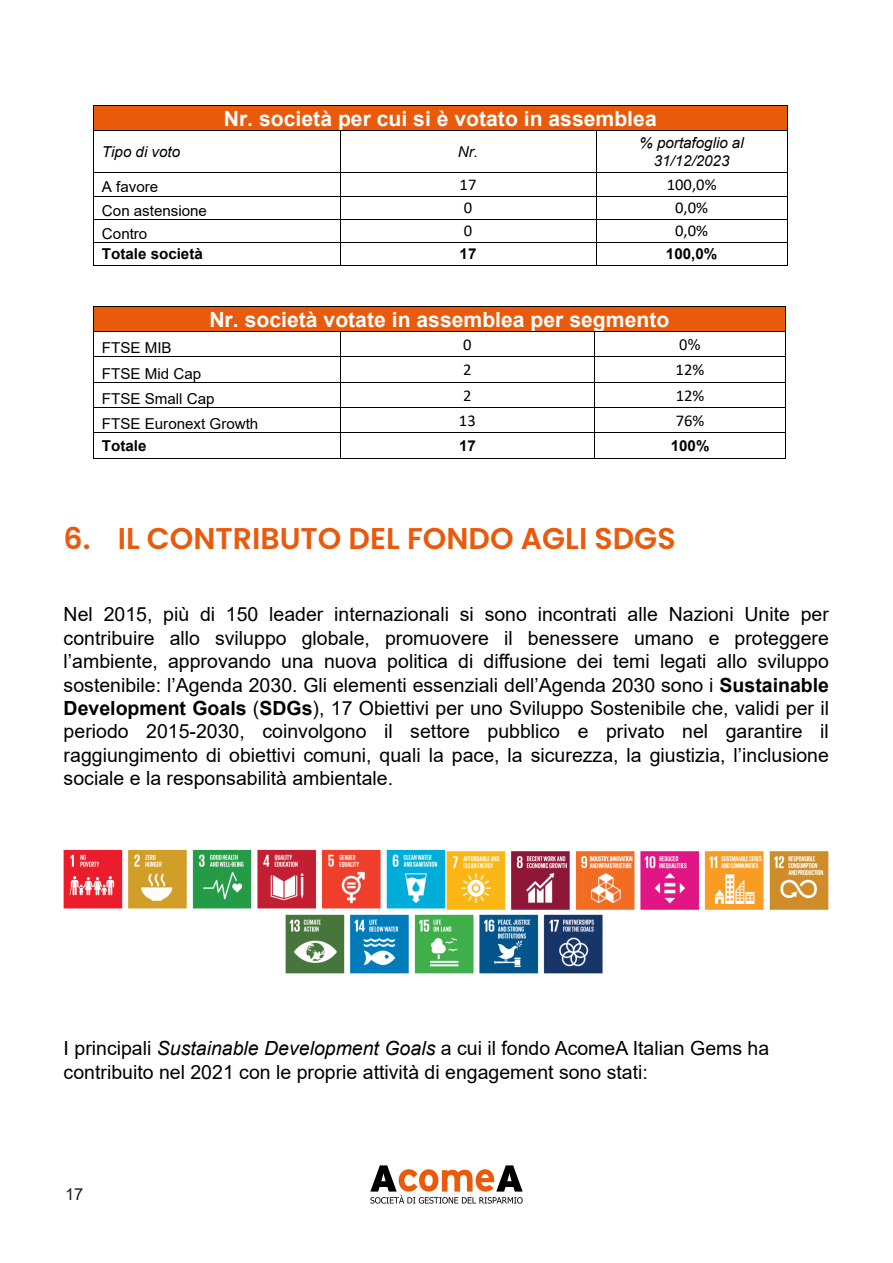
<style>
.page{position:relative;width:893px;height:1263px;background:#fff}
.page>*{position:absolute;margin:0;border:0;box-sizing:border-box;transform-origin:0 0}
.t1{font:600 30px "Poppins";color:#e95a0c}
.t2{font:700 21px "Arial";color:#fff}
.t3{font:19.5px/23.4px "Arial";color:#000;text-align:justify}
.t4{font:16.5px "Calibri";color:#000}
.t5{font:16.5px "Arial";color:#1d1d1b}
.t6{font:15px "Arial";color:#000}
.t7{font:italic 15px/17.2px "Arial";color:#000;text-align:center}
.t8{font:700 15px "Arial";color:#000}
.s1{font-weight:700}
.s2{font-style:italic}
</style>
<div class="page">
<img style="left:65px;top:849px;width:763px;height:61px">
<img style="left:286px;top:914px;width:317px;height:60px">
<svg style="left:370px;top:1165px;width:153px;height:38px"></svg>
<div style="left:94px;top:106px;width:693px;height:24px;background:#e95a0c"></div>
<hr style="left:94px;top:105px;width:693px;height:1px;background:#000">
<svg style="left:93px;top:105px;width:1px;height:26px"></svg>
<hr style="left:94px;top:130px;width:246px;height:1px;background:#000">
<hr style="left:340px;top:130px;width:256px;height:1px;background:#000">
<hr style="left:596px;top:130px;width:191px;height:1px;background:#000">
<svg style="left:787px;top:105px;width:1px;height:26px"></svg>
<hr style="left:93px;top:131px;width:1px;height:41px;background:#000">
<hr style="left:340px;top:131px;width:1px;height:41px;background:#000">
<hr style="left:596px;top:131px;width:1px;height:41px;background:#000">
<hr style="left:787px;top:131px;width:1px;height:41px;background:#000">
<hr style="left:94px;top:172px;width:246px;height:1px;background:#000">
<hr style="left:340px;top:172px;width:256px;height:1px;background:#000">
<hr style="left:596px;top:172px;width:191px;height:1px;background:#000">
<hr style="left:94px;top:196px;width:246px;height:1px;background:#000">
<hr style="left:340px;top:196px;width:256px;height:1px;background:#000">
<hr style="left:596px;top:196px;width:191px;height:1px;background:#000">
<hr style="left:94px;top:219px;width:246px;height:1px;background:#000">
<hr style="left:340px;top:219px;width:256px;height:1px;background:#000">
<hr style="left:596px;top:219px;width:191px;height:1px;background:#000">
<hr style="left:94px;top:242px;width:246px;height:1px;background:#000">
<hr style="left:340px;top:242px;width:256px;height:1px;background:#000">
<hr style="left:596px;top:242px;width:191px;height:1px;background:#000">
<svg style="left:93px;top:172px;width:1px;height:94px"></svg>
<hr style="left:94px;top:265px;width:246px;height:1px;background:#000">
<svg style="left:340px;top:173px;width:1px;height:92px"></svg>
<hr style="left:340px;top:265px;width:256px;height:1px;background:#000">
<svg style="left:596px;top:173px;width:1px;height:92px"></svg>
<hr style="left:596px;top:265px;width:191px;height:1px;background:#000">
<svg style="left:787px;top:172px;width:1px;height:94px"></svg>
<div style="left:94px;top:307px;width:691px;height:24px;background:#e95a0c"></div>
<hr style="left:94px;top:306px;width:691px;height:1px;background:#000">
<hr style="left:94px;top:331px;width:246px;height:1px;background:#000">
<hr style="left:340px;top:331px;width:254px;height:1px;background:#000">
<hr style="left:595px;top:331px;width:190px;height:1px;background:#000">
<hr style="left:94px;top:357px;width:246px;height:1px;background:#000">
<hr style="left:340px;top:357px;width:254px;height:1px;background:#000">
<hr style="left:595px;top:357px;width:190px;height:1px;background:#000">
<hr style="left:94px;top:382px;width:246px;height:1px;background:#000">
<hr style="left:340px;top:382px;width:254px;height:1px;background:#000">
<hr style="left:595px;top:382px;width:190px;height:1px;background:#000">
<hr style="left:94px;top:407px;width:246px;height:1px;background:#000">
<hr style="left:340px;top:407px;width:254px;height:1px;background:#000">
<hr style="left:595px;top:407px;width:190px;height:1px;background:#000">
<hr style="left:94px;top:433px;width:246px;height:1px;background:#000">
<hr style="left:340px;top:433px;width:254px;height:1px;background:#000">
<hr style="left:595px;top:433px;width:190px;height:1px;background:#000">
<svg style="left:93px;top:306px;width:1px;height:153px"></svg>
<hr style="left:94px;top:458px;width:246px;height:1px;background:#000">
<svg style="left:340px;top:332px;width:1px;height:126px"></svg>
<hr style="left:340px;top:458px;width:254px;height:1px;background:#000">
<svg style="left:594px;top:331px;width:1px;height:128px"></svg>
<hr style="left:595px;top:458px;width:190px;height:1px;background:#000">
<svg style="left:785px;top:306px;width:1px;height:153px"></svg>
<svg style="left:414px;top:356px;width:65px;height:848px"></svg>
<p class="t2" style="left:224px;top:103px;width:434px">Nr. società per cui si è votato in assemblea</p>
<p class="t7" style="left:102px;top:143px;width:80px">Tipo di voto</p>
<p class="t7" style="left:458px;top:143px;width:22px">Nr.</p>
<p class="t7" style="left:639px;top:135px;width:106px">% portafoglio al<br>31/12/2023</p>
<p class="t6" style="left:102px;top:177px;width:58px">A favore</p>
<p class="t4" style="left:460px;top:173px;width:18px">17</p>
<p class="t4" style="left:667px;top:173px;width:51px">100,0%</p>
<p class="t6" style="left:102px;top:200px;width:107px">Con astensione</p>
<p class="t4" style="left:464px;top:196px;width:10px">0</p>
<p class="t4" style="left:675px;top:196px;width:34px">0,0%</p>
<p class="t6" style="left:102px;top:223px;width:47px">Contro</p>
<p class="t4" style="left:464px;top:219px;width:10px">0</p>
<p class="t4" style="left:675px;top:219px;width:34px">0,0%</p>
<p class="t8" style="left:102px;top:243px;width:102px">Totale società</p>
<p class="t8" style="left:460px;top:243px;width:18px">17</p>
<p class="t8" style="left:666px;top:243px;width:53px">100,0%</p>
<p class="t2" style="left:209px;top:304px;width:461px">Nr. società votate in assemblea per segmento</p>
<p class="t6" style="left:102px;top:338px;width:71px">FTSE MIB</p>
<p class="t4" style="left:463px;top:333px;width:10px">0</p>
<p class="t6" style="left:679px;top:334px;width:23px">0%</p>
<p class="t6" style="left:102px;top:363px;width:101px">FTSE Mid Cap</p>
<p class="t4" style="left:463px;top:358px;width:10px">2</p>
<p class="t4" style="left:676px;top:358px;width:30px">12%</p>
<p class="t6" style="left:102px;top:388px;width:114px">FTSE Small Cap</p>
<p class="t4" style="left:463px;top:384px;width:10px">2</p>
<p class="t4" style="left:676px;top:384px;width:30px">12%</p>
<p class="t6" style="left:102px;top:414px;width:158px">FTSE Euronext Growth</p>
<p class="t4" style="left:459px;top:409px;width:18px">13</p>
<p class="t4" style="left:676px;top:409px;width:30px">76%</p>
<p class="t8" style="left:102px;top:435px;width:46px">Totale</p>
<p class="t8" style="left:459px;top:435px;width:18px">17</p>
<p class="t8" style="left:671px;top:435px;width:40px">100%</p>
<h1 class="t1" style="left:64px;top:521px;width:613px">6. IL CONTRIBUTO DEL FONDO AGLI SDGS</h1>
<p class="t3" style="left:64px;top:603px;width:767px">Nel 2015, più di 150 leader internazionali si sono incontrati alle Nazioni Unite per contribuire allo sviluppo globale, promuovere il benessere umano e proteggere l’ambiente, approvando una nuova politica di diffusione dei temi legati allo sviluppo sostenibile: l’Agenda 2030. Gli elementi essenziali dell’Agenda 2030 sono i <span class="s1">Sustainable Development Goals</span> (<span class="s1">SDGs</span>), 17 Obiettivi per uno Sviluppo Sostenibile che, validi per il periodo 2015-2030, coinvolgono il settore pubblico e privato nel garantire il raggiungimento di obiettivi comuni, quali la pace, la sicurezza, la giustizia, l’inclusione sociale e la responsabilità ambientale.</p>
<p class="t3" style="left:64px;top:1036px;width:707px">I principali <span class="s2">Sustainable Development Goals</span> a cui il fondo AcomeA Italian Gems ha contribuito nel 2021 con le proprie attività di engagement sono stati:</p>
<p class="t5" style="left:65px;top:1183px;width:20px">17</p>
</div>
